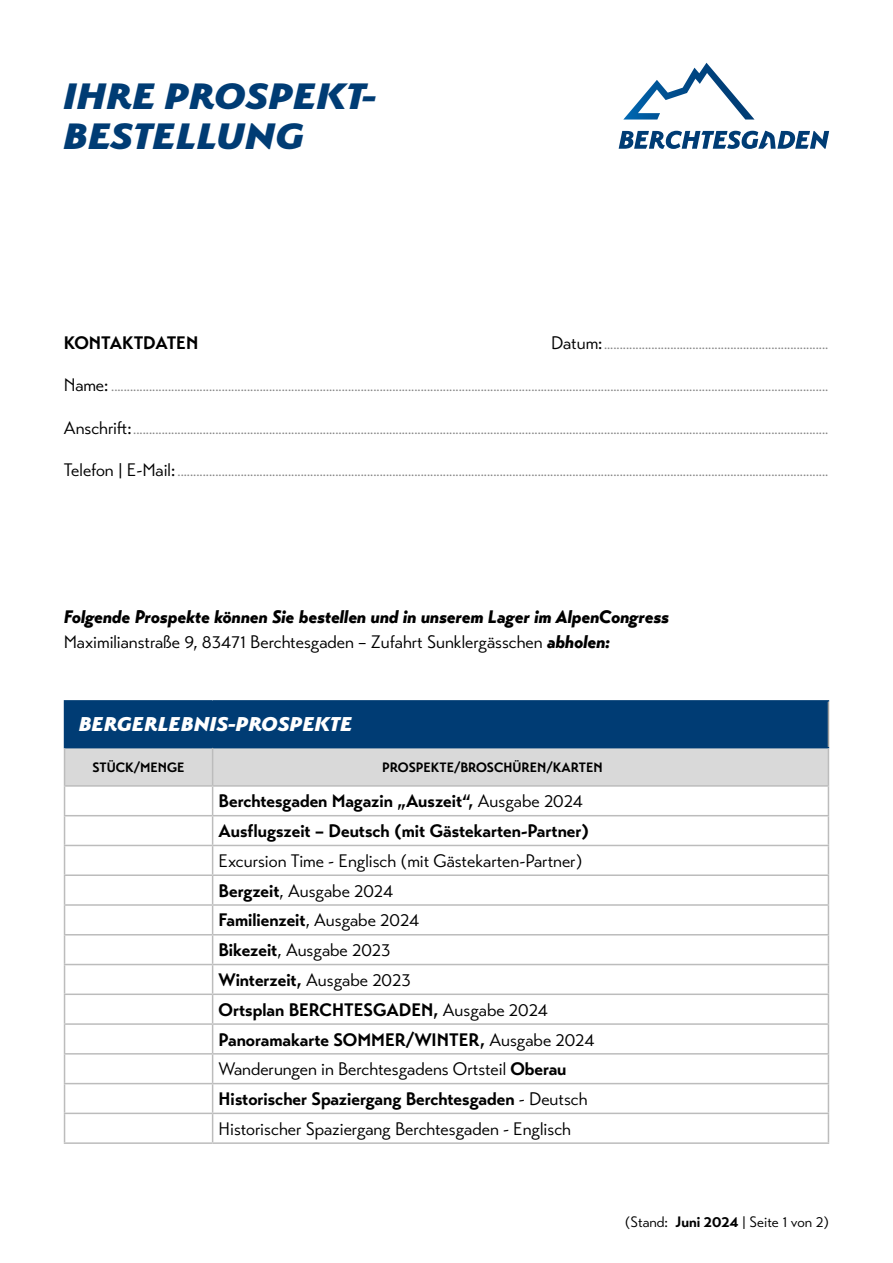
<style>
.page{position:relative;width:893px;height:1263px;background:#fff}
.page>*{position:absolute;margin:0;border:0;box-sizing:border-box;transform-origin:0 0}
.t1{font:41.25px/39.6px "BGL Headline";color:#003c74;scale:1.05 1}
.t2{font:22.5px "BGL Headline";color:#fff}
.t3{font:700 18px/29.7px "Transat";color:#000}
.t4{font:18px/29.7px "Transat Standard";color:#000}
.t5{font:italic 900 18px "Transat";color:#000}
.t6{font:15px "Transat Standard";color:#000}
.t7{font:13.5px "Transat Standard";color:#878787}
.t8{font:700 13.5px "Transat";color:#000}
.s1{font-size:18px;color:#000}
.s2{font-family:"Transat";font-weight:900;font-style:italic}
.s3{font-family:"Transat Standard";font-weight:400}
.s4{font-family:"Transat";font-weight:700}
</style>
<div class="page">
<svg style="left:619px;top:131px;width:210px;height:18px"></svg>
<svg style="left:623px;top:63px;width:131px;height:57px"></svg>
<div style="left:65px;top:701px;width:763px;height:47px;background:#003c74"></div>
<hr style="left:828px;top:702px;width:1px;height:45px;background:#9d9d9c">
<hr style="left:64px;top:700px;width:149px;height:2px;background:#003c74">
<hr style="left:64px;top:702px;width:1px;height:45px;background:#003c74">
<hr style="left:213px;top:700px;width:616px;height:2px;background:#003c74">
<hr style="left:64px;top:747px;width:149px;height:1px;background:#003c74">
<hr style="left:213px;top:747px;width:616px;height:1px;background:#003c74">
<svg style="left:64px;top:748px;width:765px;height:394px"></svg>
<hr style="left:64px;top:1142px;width:149px;height:2px;background:#bcbcbc">
<hr style="left:213px;top:1142px;width:616px;height:2px;background:#bcbcbc">
<h1 class="t1" style="left:64px;top:76px;width:300px">IHRE PROSPEKT-<br>BESTELLUNG</h1>
<h3 class="t3" style="left:64px;top:328px;width:136px">KONTAKTDATEN</h3>
<p class="t7" style="left:551px;top:336px;width:278px"><span class="s1">Datum:</span>.......................................................................</p>
<p class="t7" style="left:64px;top:379px;width:766px"><span class="s1">Name:</span> ...................................................................................................................................................................................................................................</p>
<p class="t7" style="left:64px;top:421px;width:766px"><span class="s1">Anschrift:</span>............................................................................................................................................................................................................................</p>
<p class="t7" style="left:64px;top:463px;width:766px"><span class="s1">Telefon | E-Mail:</span> ..............................................................................................................................................................................................................</p>
<h3 class="t5" style="left:64px;top:605px;width:607px">Folgende Prospekte können Sie bestellen und in unserem Lager im AlpenCongress</h3>
<h3 class="t4" style="left:64px;top:627px;width:548px">Maximilianstraße 9, 83471 Berchtesgaden – Zufahrt Sunklergässchen <span class="s2">abholen:</span></h3>
<h2 class="t2" style="left:79px;top:711px;width:275px">BERGERLEBNIS-PROSPEKTE</h2>
<p class="t8" style="left:93px;top:759px;width:94px">STÜCK/MENGE</p>
<p class="t8" style="left:382px;top:759px;width:222px">PROSPEKTE/BROSCHÜREN/KARTEN</p>
<h3 class="t3" style="left:219px;top:786px;width:372px">Berchtesgaden Magazin „Auszeit“, <span class="s3">Ausgabe 2024<br></span>Ausflugszeit – Deutsch (mit Gästekarten-Partner)</h3>
<h3 class="t4" style="left:219px;top:846px;width:365px">Excursion Time - Englisch (mit Gästekarten-Partner)<br><span class="s4">Bergzeit</span>, Ausgabe 2024</h3>
<h3 class="t3" style="left:219px;top:905px;width:202px">Familienzeit<span class="s3">, Ausgabe 2024</span></h3>
<h3 class="t4" style="left:219px;top:935px;width:173px"><span class="s4">Bikezeit</span>, Ausgabe 2023</h3>
<h3 class="t3" style="left:219px;top:965px;width:377px">Winterzeit, <span class="s3">Ausgabe 2023<br></span>Ortsplan BERCHTESGADEN, <span class="s3">Ausgabe 2024<br></span>Panoramakarte SOMMER/WINTER, <span class="s3">Ausgabe 2024</span></h3>
<h3 class="t4" style="left:219px;top:1054px;width:349px">Wanderungen in Berchtesgadens Ortsteil <span class="s4">Oberau</span></h3>
<h3 class="t3" style="left:219px;top:1084px;width:370px">Historischer Spaziergang Berchtesgaden <span class="s3">- Deutsch</span></h3>
<h3 class="t4" style="left:219px;top:1114px;width:354px">Historischer Spaziergang Berchtesgaden - Englisch</h3>
<p class="t6" style="left:625px;top:1213px;width:206px">(Stand: <span class="s4">Juni 2024</span> | Seite 1 von 2)</p>
</div>
